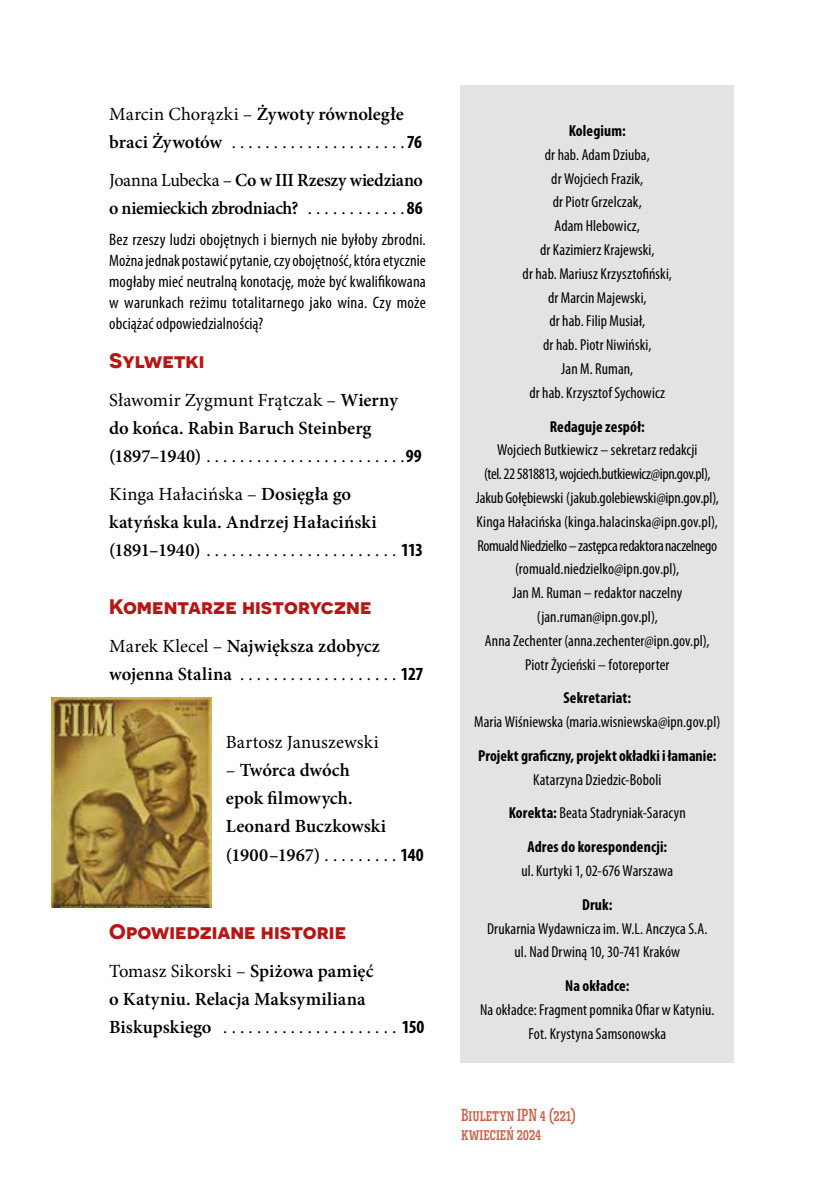
<style>
.page{position:relative;width:834px;height:1191px;background:#fff}
.page>*{position:absolute;margin:0;border:0;box-sizing:border-box;transform-origin:0 0}
.t1{font:700 21px "Novecentosanswide";letter-spacing:-.005em;color:#b61615}
.t2{font:600 18.55px/28px "Minion Pro";color:#000}
.t3{font:18.55px/28px "Minion Pro";letter-spacing:.005em;color:#000}
.t4{font:600 18.55px/28px "Minion Pro";letter-spacing:-.02em;color:#000}
.t5{font:500 17.5px/19.2px "Novecentoslabcondensed";color:#cb6046}
.t6{font:condensed 16.62px/21px "Myriad Pro";letter-spacing:.01em;color:#000;text-align:justify}
.t7{font:condensed 15.92px/23.8px "Myriad Pro";letter-spacing:.005em;color:#000;text-align:center}
.t8{font:700 condensed 15.92px "Myriad Pro";letter-spacing:.01em;color:#000}
.s1{font-weight:600}
.s2{font-family:"Myriad Pro";font-weight:700;font-stretch:condensed}
.s3{font-weight:400}
.s4{font-weight:700}
</style>
<div class="page">
<img style="left:51px;top:698px;width:160px;height:209px">
<div style="left:460px;top:85px;width:273px;height:977px;background:#e3e3e3"></div>
<p class="t3" style="left:109px;top:100px;width:314px">Marcin Chorązki – <span class="s1">Żywoty równoległe braci Żywotów</span> . . . . . . . . . . . . . . . . . . . . <span class="s2">76</span></p>
<p class="t4" style="left:109px;top:166px;width:315px"><span class="s3">Joanna Lubecka –</span> Co w III Rzeszy wiedziano o niemieckich zbrodniach? <span class="s3">. . . . . . . . . . .</span> <span class="s2">86</span></p>
<p class="t6" style="left:109px;top:229px;width:318px">Bez rzeszy ludzi obojętnych i biernych nie byłoby zbrodni.<br>Można jednak postawić pytanie, czy obojętność, która etycznie mogłaby mieć neutralną konotację, może być kwalifikowana w warunkach reżimu totalitarnego jako wina. Czy może obciążać odpowiedzialnością?</p>
<h1 class="t1" style="left:109px;top:347px;width:97px">Sylwetki</h1>
<p class="t3" style="left:109px;top:386px;width:314px">Sławomir Zygmunt Frątczak – <span class="s1">Wierny do końca. Rabin Baruch Steinberg (1897–1940)</span> . . . . . . . . . . . . . . . . . . . . . . . <span class="s2">99</span></p>
<p class="t2" style="left:109px;top:480px;width:315px"><span class="s3">Kinga Hałacińska –</span> Dosięgła go katyńska kula. Andrzej Hałaciński (1891–1940) <span class="s3">. . . . . . . . . . . . . . . . . . . . . .</span> <span class="s2">113</span></p>
<h1 class="t1" style="left:109px;top:594px;width:264px">Komentarze historyczne</h1>
<p class="t2" style="left:109px;top:632px;width:316px"><span class="s3">Marek Klecel –</span> Największa zdobycz wojenna Stalina <span class="s3">. . . . . . . . . . . . . . . . . .</span> <span class="s2">127</span></p>
<p class="t3" style="left:226px;top:728px;width:154px">Bartosz Januszewski</p>
<p class="t2" style="left:226px;top:755px;width:199px"><span class="s3">–</span> Twórca dwóch<br>epok filmowych.<br>Leonard Buczkowski (1900–1967) <span class="s3">. . . . . . . .</span> <span class="s2">140</span></p>
<h1 class="t1" style="left:109px;top:918px;width:238px">Opowiedziane historie</h1>
<p class="t2" style="left:109px;top:957px;width:317px"><span class="s3">Tomasz Sikorski –</span> Spiżowa pamięć<br>o Katyniu. Relacja Maksymiliana<br>Biskupskiego <span class="s3">. . . . . . . . . . . . . . . . . . . . .</span> <span class="s2">150</span></p>
<p class="t8" style="left:568px;top:122px;width:59px">Kolegium:</p>
<p class="t7" style="left:522px;top:143px;width:151px">dr hab. Adam Dziuba, drWojciech Frazik,<br>dr Piotr Grzelczak,<br>Adam Hlebowicz,<br>dr Kazimierz Krajewski,<br>dr hab. Mariusz Krzysztofiński, dr Marcin Majewski,<br>dr hab. Filip Musiał,<br>dr hab. Piotr Niwiński,<br>Jan M. Ruman,<br>dr hab. Krzysztof Sychowicz</p>
<p class="t8" style="left:549px;top:417px;width:97px">Redaguje zespół:</p>
<p class="t7" style="left:475px;top:438px;width:244px">Wojciech Butkiewicz – sekretarz redakcji<br>(tel. 22 5818813, wojciech.butkiewicz@ipn.gov.pl), Jakub Gołębiewski (jakub.golebiewski@ipn.gov.pl), Kinga Hałacińska (kinga.halacinska@ipn.gov.pl), Romuald Niedzielko–zastępca redaktora naczelnego (romuald.niedzielko@ipn.gov.pl),<br>Jan M. Ruman – redaktor naczelny (jan.ruman@ipn.gov.pl),<br>Anna Zechenter (anna.zechenter@ipn.gov.pl), Piotr Życieński – fotoreporter</p>
<p class="t8" style="left:563px;top:689px;width:69px">Sekretariat:</p>
<p class="t7" style="left:474px;top:710px;width:248px">Maria Wiśniewska (maria.wisniewska@ipn.gov.pl)</p>
<p class="t8" style="left:478px;top:747px;width:239px">Projekt graficzny, projekt okładki i łamanie:</p>
<p class="t7" style="left:508px;top:763px;width:178px;line-height:33.8px">Katarzyna Dziedzic-Boboli<br><span class="s4">Korekta:</span> Beata Stadryniak-Saracyn<br><span class="s4">Adres do korespondencji:</span></p>
<p class="t7" style="left:521px;top:859px;width:153px">ul. Kurtyki 1, 02-676 Warszawa</p>
<p class="t8" style="left:582px;top:895px;width:32px">Druk:</p>
<p class="t7" style="left:487px;top:916px;width:222px">Drukarnia Wydawnicza im. W.L. Anczyca S.A. ul. Nad Drwiną 10, 30-741 Kraków</p>
<p class="t8" style="left:565px;top:977px;width:66px">Na okładce:</p>
<p class="t7" style="left:480px;top:998px;width:236px">Na okładce: Fragment pomnika Ofiar w Katyniu.<br>Fot. Krystyna Samsonowska</p>
<p class="t5" style="left:461px;top:1104px;width:116px">Biuletyn IPN 4 (221) kwiecień 2024</p>
</div>
